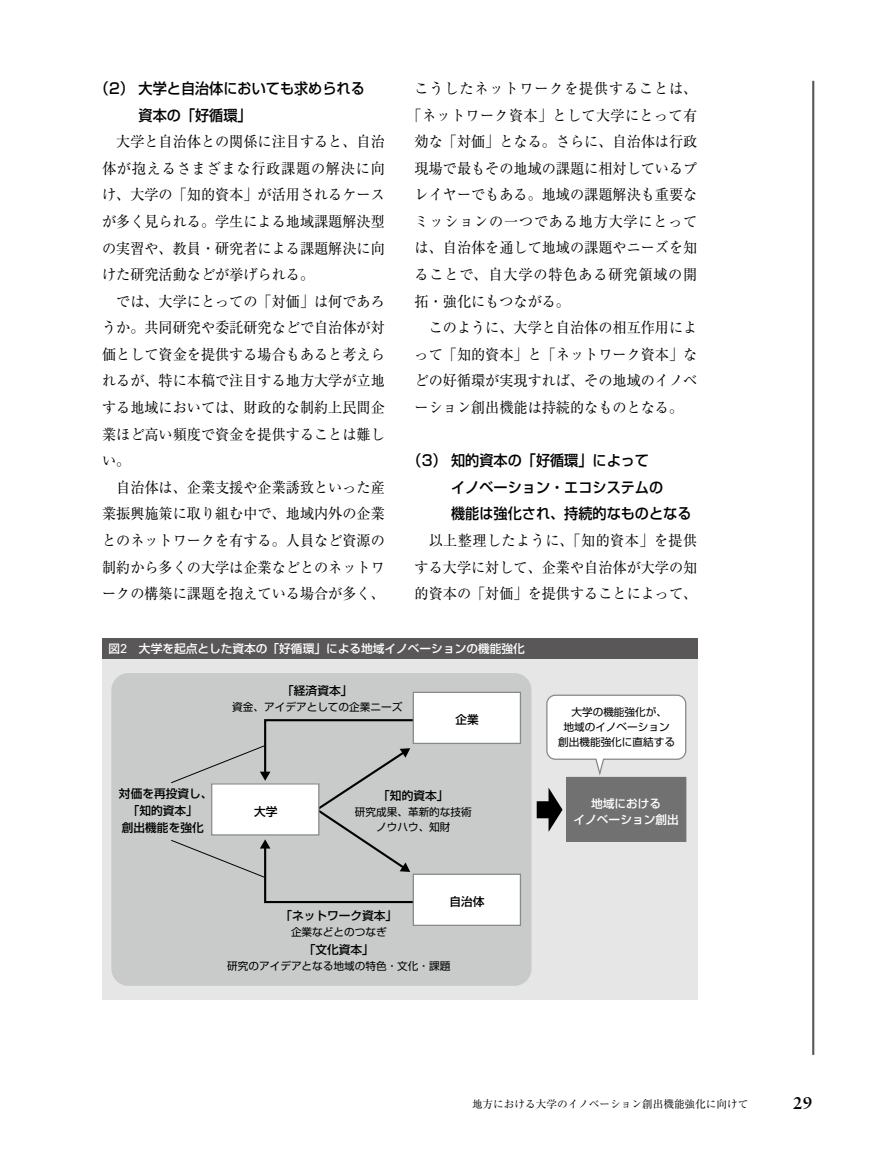
<style>
.page{position:relative;width:893px;height:1157px;background:#fff}
.page>*{position:absolute;margin:0;border:0;box-sizing:border-box;transform-origin:0 0}
.t1{font:700 16.95px "Sabon LT Std";color:#000}
.t2{font:14.85px/26.5px "Ryumin Pr 6 N";color:#000;text-align:justify;scale:.95 1}
.t3{font:500 14.85px/26.5px "Shin Go Pr 6 N";color:#000;scale:.95 1}
.t4{font:14.85px "Ryumin Pr 6 N";letter-spacing:.06em;color:#000;scale:.95 1}
.t5{font:14.85px "Ryumin Pr 6 N";letter-spacing:.025em;color:#000;scale:.95 1}
.t6{font:14.85px "Ryumin Pr 6 N";letter-spacing:.055em;color:#000;scale:.95 1}
.t7{font:500 11.7px/17px "Shin Go Pr 6 N";color:#000;text-align:center}
.t8{font:500 11.7px/15.9px "Shin Go Pr 6 N";color:#fff;text-align:center}
.t9{font:10.65px/14.9px "Shin Go Pr 6 N";color:#000;text-align:center}
.t10{font:10.65px "Ryumin Pr 6 N";color:#000}
.s1{font-family:"Univers LT Std";font-weight:400;font-size:12.9px}
</style>
<div class="page">
<hr style="left:812px;top:81px;width:2px;height:973px;background:#595757">
<div style="left:102px;top:638px;width:595px;height:21px;background:#595757"></div>
<div style="left:102px;top:659px;width:595px;height:340px;background:#e6e6e6"></div>
<div style="left:111px;top:673px;width:420px;height:312px;background:#c9caca;border-radius:17px"></div>
<svg style="left:546px;top:694px;width:141px;height:84px"></svg>
<div style="left:413px;top:692px;width:107px;height:51px;background:#fff"></div>
<div style="left:413px;top:691px;width:108px;height:53px;border:1px solid #898989"></div>
<div style="left:413px;top:874px;width:107px;height:51px;background:#fff"></div>
<div style="left:413px;top:873px;width:108px;height:53px;border:1px solid #898989"></div>
<div style="left:567px;top:777px;width:119px;height:64px;background:#727171"></div>
<div style="left:566px;top:777px;width:120px;height:65px;border:1px solid #727171"></div>
<svg style="left:171px;top:718px;width:258px;height:186px"></svg>
<div style="left:537px;top:801px;width:15px;height:17px;background:#000"></div>
<svg style="left:549px;top:788px;width:13px;height:43px"></svg>
<p class="t3" style="left:139px;top:74px;width:240px;text-indent:-44px">（2） 大学と自治体においても求められる資本の「好循環」</p>
<p class="t2" style="left:102px;top:127px;width:299px;text-indent:14px">大学と自治体との関係に注目すると、自治体が抱えるさまざまな行政課題の解決に向け、大学の「知的資本」が活用されるケースが多く見られる。学生による地域課題解決型の実習や、教員・研究者による課題解決に向けた研究活動などが挙げられる。</p>
<p class="t2" style="left:102px;top:287px;width:299px;text-indent:14px">では、大学にとっての「対価」は何であろうか。共同研究や委託研究などで自治体が対価として資金を提供する場合もあると考えられるが、特に本稿で注目する地方大学が立地する地域においては、財政的な制約上民間企業ほど高い頻度で資金を提供することは難しい。</p>
<p class="t2" style="left:102px;top:473px;width:299px;text-indent:14px">自治体は、企業支援や企業誘致といった産業振興施策に取り組む中で、地域内外の企業とのネットワークを有する。人員など資源の制約から多くの大学は企業などとのネットワークの構築に課題を抱えている場合が多く、</p>
<p class="t4" style="left:415px;top:77px;width:299px">こうしたネットワークを提供することは、</p>
<p class="t5" style="left:407px;top:103px;width:306px">「ネットワーク資本」として大学にとって有</p>
<p class="t2" style="left:415px;top:127px;width:299px">効な「対価」となる。さらに、自治体は行政</p>
<p class="t2" style="left:415px;top:154px;width:299px">現場で最もその地域の課題に相対しているプ</p>
<p class="t2" style="left:415px;top:181px;width:299px">レイヤーでもある。地域の課題解決も重要な</p>
<p class="t6" style="left:415px;top:210px;width:299px">ミッションの一つである地方大学にとって</p>
<p class="t2" style="left:415px;top:234px;width:299px">は、自治体を通して地域の課題やニーズを知</p>
<p class="t4" style="left:415px;top:263px;width:299px">ることで、自大学の特色ある研究領域の開</p>
<p class="t2" style="left:415px;top:287px;width:165px">拓・強化にもつながる。</p>
<p class="t2" style="left:429px;top:313px;width:284px">このように、大学と自治体の相互作用によ</p>
<p class="t2" style="left:415px;top:340px;width:299px">って「知的資本」と「ネットワーク資本」な</p>
<p class="t2" style="left:415px;top:367px;width:299px">どの好循環が実現すれば、その地域のイノベ</p>
<p class="t2" style="left:415px;top:393px;width:284px">ーション創出機能は持続的なものとなる。</p>
<p class="t3" style="left:451px;top:446px;width:254px;text-indent:-44px">（3） 知的資本の「好循環」によって<br>イノベーション・エコシステムの<br>機能は強化され、持続的なものとなる</p>
<p class="t2" style="left:415px;top:526px;width:299px;text-indent:14px">以上整理したように、「知的資本」を提供する大学に対して、企業や自治体が大学の知的資本の「対価」を提供することによって、</p>
<p class="t8" style="left:108px;top:640px;width:418px">図<span class="s1">2</span>　大学を起点とした資本の「好循環」による地域イノベーションの機能強化</p>
<p class="t7" style="left:282px;top:681px;width:72px">「経済資本」</p>
<p class="t9" style="left:232px;top:698px;width:172px">資金、アイデアとしての企業ニーズ</p>
<p class="t7" style="left:455px;top:710px;width:25px">企業</p>
<p class="t9" style="left:558px;top:704px;width:118px">大学の機能強化が、<br>地域のイノベーション創出機能強化に直結する</p>
<p class="t7" style="left:119px;top:784px;width:95px">対価を再投資し、「知的資本」<br>創出機能を強化</p>
<p class="t7" style="left:378px;top:786px;width:72px">「知的資本」</p>
<p class="t9" style="left:355px;top:803px;width:118px">研究成果、革新的な技術ノウハウ、知財</p>
<p class="t7" style="left:254px;top:802px;width:25px">大学</p>
<p class="t8" style="left:574px;top:794px;width:107px">地域における<br>イノベーション創出</p>
<p class="t7" style="left:450px;top:892px;width:37px">自治体</p>
<p class="t7" style="left:280px;top:906px;width:118px">「ネットワーク資本」</p>
<p class="t9" style="left:291px;top:924px;width:97px">企業などとのつなぎ</p>
<p class="t7" style="left:304px;top:940px;width:72px">「文化資本」</p>
<p class="t9" style="left:227px;top:958px;width:225px">研究のアイデアとなる地域の特色・文化・課題</p>
<p class="t10" style="left:472px;top:1095px;width:278px">地方における大学のイノベーション創出機能強化に向けて</p>
<p class="t1" style="left:793px;top:1093px;width:20px">29</p>
</div>
